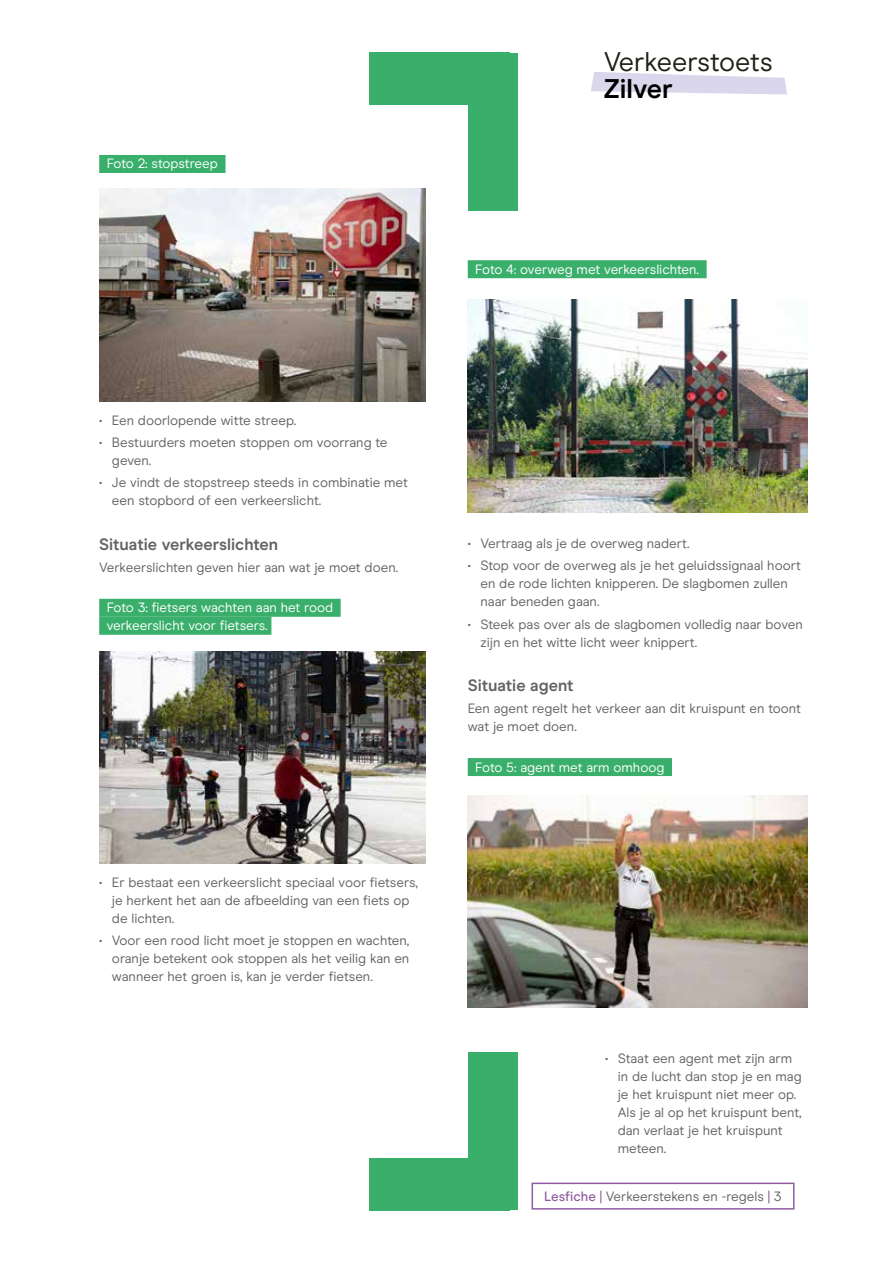
<style>
.page{position:relative;width:893px;height:1263px;background:#fff}
.page>*{position:absolute;margin:0;border:0;box-sizing:border-box;transform-origin:0 0}
.t1{font:27px "Modern Era";letter-spacing:-.005em;color:#211f12}
.t2{font:700 27px "Modern Era";color:#000}
.t3{font:700 16.5px "Modern Era";color:#626463}
.t4{font:13.5px/18px "Modern Era";color:#626463}
.t5{font:13.5px/18px "Modern Era";color:#fff}
.s1{font-weight:500;color:#8f5ca0}
.s2{color:#8f5ca0}
</style>
<div class="page">
<svg style="left:591px;top:72px;width:196px;height:23px"></svg>
<div style="left:531px;top:1182px;width:263px;height:27px;border:2px solid #8f5ca0"></div>
<div style="left:469px;top:53px;width:49px;height:157px;background:#3aaf6c"></div>
<div style="left:369px;top:53px;width:140px;height:52px;background:#3aaf6c"></div>
<div style="left:469px;top:1052px;width:49px;height:158px;background:#3aaf6c"></div>
<div style="left:369px;top:1158px;width:140px;height:52px;background:#3aaf6c"></div>
<div style="left:99px;top:155px;width:127px;height:18px;background:#3aaf6c"></div>
<div style="left:99px;top:599px;width:242px;height:18px;background:#3aaf6c"></div>
<div style="left:99px;top:617px;width:172px;height:18px;background:#3aaf6c"></div>
<img style="left:99px;top:189px;width:326px;height:212px">
<img style="left:99px;top:651px;width:326px;height:213px">
<div style="left:468px;top:260px;width:239px;height:18px;background:#3aaf6c"></div>
<div style="left:468px;top:758px;width:204px;height:18px;background:#3aaf6c"></div>
<img style="left:468px;top:300px;width:340px;height:212px">
<img style="left:468px;top:795px;width:340px;height:213px">
<p class="t5" style="left:107px;top:155px;width:113px">Foto 2: stopstreep</p>
<h1 class="t1" style="left:604px;top:46px;width:171px">Verkeerstoets</h1>
<h1 class="t2" style="left:603px;top:73px;width:71px">Zilver</h1>
<p class="t5" style="left:475px;top:260px;width:225px">Foto 4: overweg met verkeerslichten.</p>
<p class="t4" style="left:99px;top:411px;width:198px">• Een doorlopende witte streep.</p>
<p class="t4" style="left:112px;top:433px;width:277px;text-indent:-13px">• Bestuurders moeten stoppen om voorrang te geven.</p>
<p class="t4" style="left:112px;top:474px;width:297px;text-indent:-13px">• Je vindt de stopstreep steeds in combinatie met een stopbord of een verkeerslicht.</p>
<p class="t3" style="left:99px;top:534px;width:181px">Situatie verkeerslichten</p>
<p class="t4" style="left:99px;top:558px;width:300px">Verkeerslichten geven hier aan wat je moet doen.</p>
<p class="t5" style="left:107px;top:599px;width:228px">Foto 3: fietsers wachten aan het rood verkeerslicht voor fietsers.</p>
<p class="t4" style="left:112px;top:873px;width:307px;text-indent:-13px">• Er bestaat een verkeerslicht speciaal voor fietsers, je herkent het aan de afbeelding van een fiets op de lichten.</p>
<p class="t4" style="left:112px;top:931px;width:299px;text-align:justify;text-indent:-13px">• Voor een rood licht moet je stoppen en wachten, oranje betekent ook stoppen als het veilig kan en wanneer het groen is, kan je verder fietsen.</p>
<p class="t4" style="left:468px;top:534px;width:223px">• Vertraag als je de overweg nadert.</p>
<p class="t4" style="left:480px;top:557px;width:322px;text-indent:-13px">• Stop voor de overweg als je het geluidssignaal hoort en de rode lichten knipperen. De slagbomen zullen naar beneden gaan.</p>
<p class="t4" style="left:480px;top:615px;width:324px;text-indent:-13px">• Steek pas over als de slagbomen volledig naar boven zijn en het witte licht weer knippert.</p>
<p class="t3" style="left:468px;top:675px;width:107px">Situatie agent</p>
<p class="t4" style="left:468px;top:700px;width:335px">Een agent regelt het verkeer aan dit kruispunt en toont wat je moet doen.</p>
<p class="t5" style="left:475px;top:758px;width:191px">Foto 5: agent met arm omhoog</p>
<p class="t4" style="left:618px;top:1049px;width:185px;text-indent:-13px">• Staat een agent met zijn arm in de lucht dan stop je en mag je het kruispunt niet meer op.<br>Als je al op het kruispunt bent, dan verlaat je het kruispunt meteen.</p>
<p class="t4" style="left:544px;top:1188px;width:239px"><span class="s1">Lesfiche</span> <span class="s2">|</span> Verkeerstekens en -regels <span class="s2">|</span> 3</p>
</div>
